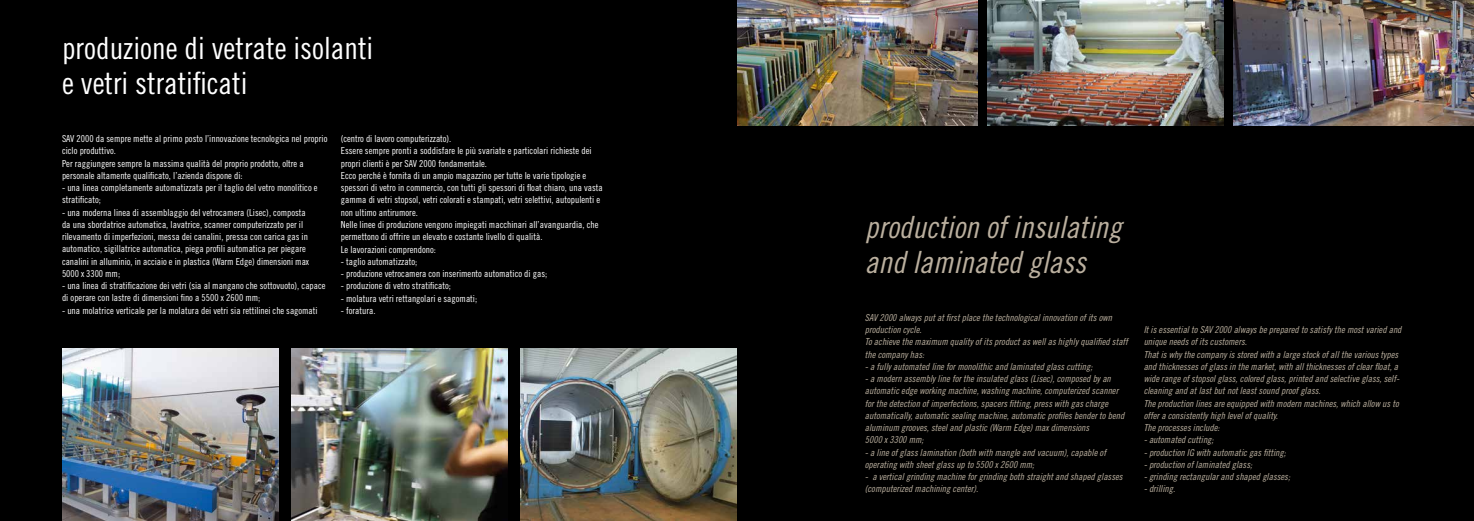
<style>
.page{position:relative;width:1474px;height:521px;background:#fff}
.page>*{position:absolute;margin:0;border:0;box-sizing:border-box;transform-origin:0 0}
.t1{font:30.62px/35px "Trade Gothic LT Std Cn 18";color:#fff}
.t2{font:30.62px/35px "Trade Gothic LT Std Cn 18 Obl";color:#bbb09f}
.t3{font:9.62px/12.2px "Trade Gothic LT Std Cn 18";color:#fff}
.t4{font:9.62px/12.2px "Trade Gothic LT Std Cn 18 Obl";color:#bbb09f}
</style>
<div class="page">
<div style="left:0;top:0;width:1473px;height:521px;background:#000"></div>
<img style="left:987px;top:0;width:236px;height:125px">
<img style="left:737px;top:0;width:240px;height:125px">
<img style="left:291px;top:348px;width:217px;height:173px">
<img style="left:62px;top:348px;width:217px;height:173px">
<img style="left:1233px;top:0;width:240px;height:125px">
<img style="left:520px;top:348px;width:217px;height:173px">
<h1 class="t1" style="left:62px;top:31px;width:313px">produzione di vetrate isolanti e vetri stratificati</h1>
<p class="t3" style="left:62px;top:132px;width:267px">SAV 2000 da sempre mette al primo posto l’innovazione tecnologica nel proprio ciclo produttivo.<br>Per raggiungere sempre la massima qualità del proprio prodotto, oltre a personale altamente qualificato, l’azienda dispone di:</p>
<p class="t3" style="left:62px;top:181px;width:257px">- una linea completamente automatizzata per il taglio del vetro monolitico e stratificato;</p>
<p class="t3" style="left:62px;top:206px;width:248px">- una moderna linea di assemblaggio del vetrocamera (Lisec), composta da una sbordatrice automatica, lavatrice, scanner computerizzato per il rilevamento di imperfezioni, messa dei canalini, pressa con carica gas in automatico, sigillatrice automatica, piega profili automatica per piegare canalini in alluminio, in acciaio e in plastica (Warm Edge) dimensioni max 5000 x 3300 mm;</p>
<p class="t3" style="left:62px;top:280px;width:265px">- una linea di stratificazione dei vetri (sia al mangano che sottovuoto), capace di operare con lastre di dimensioni fino a 5500 x 2600 mm;</p>
<p class="t3" style="left:62px;top:304px;width:257px">- una molatrice verticale per la molatura dei vetri sia rettilinei che sagomati</p>
<p class="t3" style="left:341px;top:133px;width:263px">(centro di lavoro computerizzato).<br>Essere sempre pronti a soddisfare le più svariate e particolari richieste dei propri clienti è per SAV 2000 fondamentale.<br>Ecco perché è fornita di un ampio magazzino per tutte le varie tipologie e spessori di vetro in commercio, con tutti gli spessori di float chiaro, una vasta gamma di vetri stopsol, vetri colorati e stampati, vetri selettivi, autopulenti e non ultimo antirumore.<br>Nelle linee di produzione vengono impiegati macchinari all’avanguardia, che permettono di offrire un elevato e costante livello di qualità.<br>Le lavorazioni comprendono:</p>
<p class="t3" style="left:341px;top:255px;width:78px">- taglio automatizzato;</p>
<p class="t3" style="left:341px;top:267px;width:208px">- produzione vetrocamera con inserimento automatico di gas;</p>
<p class="t3" style="left:341px;top:280px;width:112px">- produzione di vetro stratificato;</p>
<p class="t3" style="left:341px;top:292px;width:138px">- molatura vetri rettangolari e sagomati;</p>
<p class="t3" style="left:341px;top:304px;width:36px">- foratura.</p>
<h1 class="t2" style="left:864px;top:210px;width:258px">production of insulating and laminated glass</h1>
<p class="t4" style="left:864px;top:311px;width:264px">SAV 2000 always put at first place the technological innovation of its own production cycle.<br>To achieve the maximum quality of its product as well as highly qualified staff the company has:</p>
<p class="t4" style="left:864px;top:360px;width:229px">- a fully automated line for monolithic and laminated glass cutting;</p>
<p class="t4" style="left:864px;top:373px;width:261px">- a modern assembly line for the insulated glass (Lisec), composed by an automatic edge working machine, washing machine, computerized scanner for the detection of imperfections, spacers fitting, press with gas charge automatically, automatic sealing machine, automatic profiles bender to bend aluminum grooves, steel and plastic (Warm Edge) max dimensions<br>5000 x 3300 mm;</p>
<p class="t4" style="left:864px;top:446px;width:243px">- a line of glass lamination (both with mangle and vacuum), capable of operating with sheet glass up to 5500 x 2600 mm;</p>
<p class="t4" style="left:864px;top:471px;width:259px">- a vertical grinding machine for grinding both straight and shaped glasses (computerized machining center).</p>
<p class="t4" style="left:1143px;top:324px;width:259px">It is essential to SAV 2000 always be prepared to satisfy the most varied and unique needs of its customers.<br>That is why the company is stored with a large stock of all the various types and thicknesses of glass in the market, with all thicknesses of clear float, a wide range of stopsol glass, colored glass, printed and selective glass, self&shy;cleaning and at last but not least sound proof glass.<br>The production lines are equipped with modern machines, which allow us to offer a consistently high level of quality.<br>The processes include:</p>
<p class="t4" style="left:1143px;top:434px;width:72px">- automated cutting;</p>
<p class="t4" style="left:1143px;top:446px;width:144px">- production IG with automatic gas fitting;</p>
<p class="t4" style="left:1143px;top:458px;width:110px">- production of laminated glass;</p>
<p class="t4" style="left:1143px;top:471px;width:148px">- grinding rectangular and shaped glasses;</p>
<p class="t4" style="left:1143px;top:483px;width:33px">- drilling.</p>
</div>
